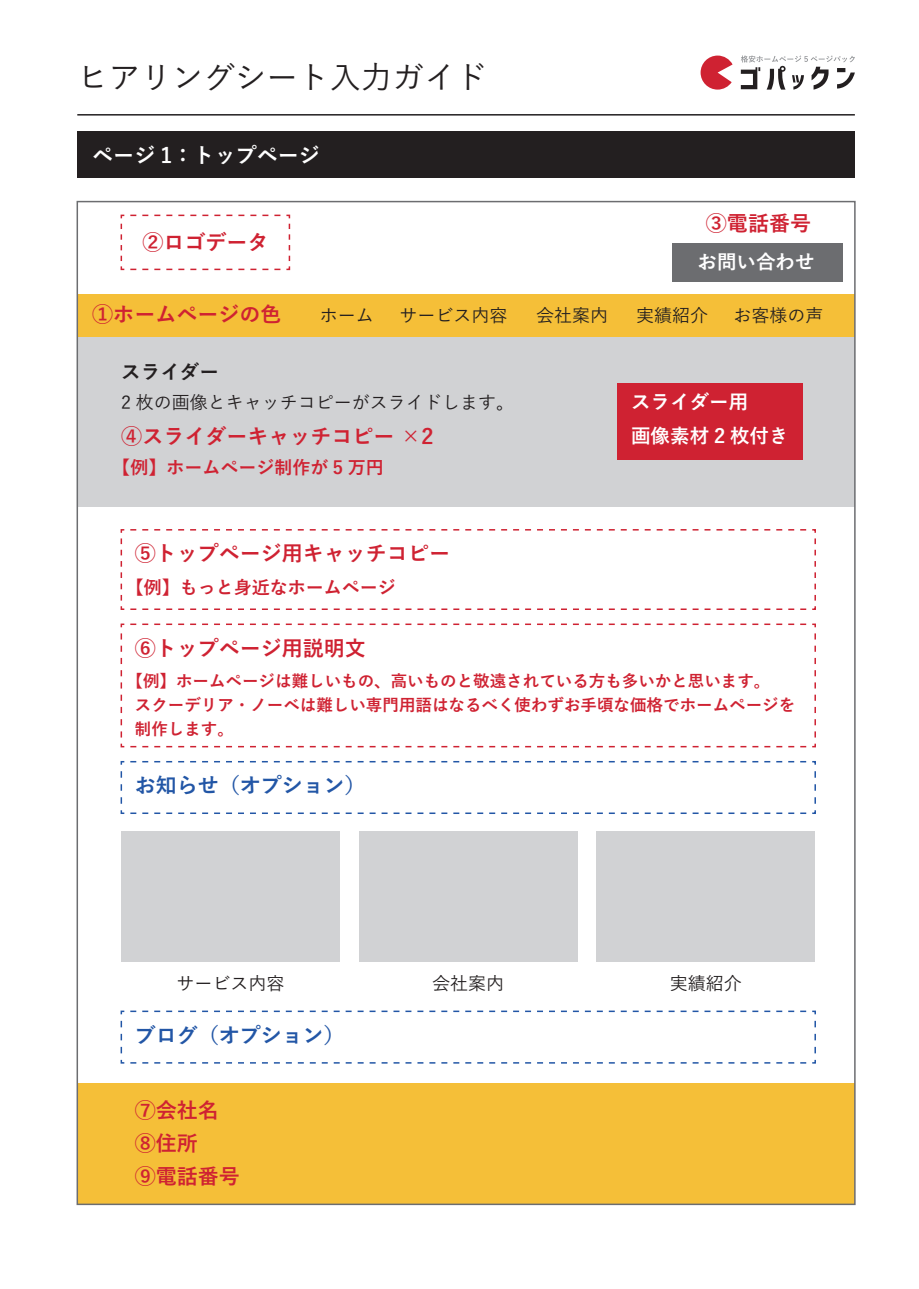
<style>
.page{position:relative;width:919px;height:1289px;background:#fff}
.page>*{position:absolute;margin:0;border:0;box-sizing:border-box;transform-origin:0 0}
.t1{font:500 31.5px "Yu Go";color:#231f20}
.t2{font:700 21px/33px "Yu Go";color:#cf2232}
.t3{font:700 21px "Yu Go";color:#2256a6}
.t4{font:700 21px "Yu Go";color:#fff}
.t5{font:700 19.5px/34.2px "Yu Go";color:#fff}
.t6{font:700 19.5px "Yu Go";color:#231f20}
.t7{font:500 18px "Yu Go";color:#231f20}
.t8{font:700 18px "Yu Go";color:#cf2232}
.t9{font:700 16.5px/24px "Yu Go";color:#cf2232}
</style>
<div class="page">
<div style="left:77px;top:294px;width:777px;height:43px;background:#f5bf38"></div>
<div style="left:77px;top:1083px;width:777px;height:121px;background:#f5bf38"></div>
<div style="left:77px;top:337px;width:777px;height:170px;background:#d1d2d4"></div>
<div style="left:77px;top:131px;width:777px;height:47px;background:#231f20"></div>
<svg style="left:700px;top:56px;width:32px;height:34px"></svg>
<svg style="left:740px;top:55px;width:114px;height:35px"></svg>
<hr style="left:77px;top:114px;width:777px;height:2px;background:#231f20">
<div style="left:672px;top:243px;width:170px;height:38px;background:#6c6d70"></div>
<svg style="left:120px;top:214px;width:171px;height:57px"></svg>
<svg style="left:120px;top:529px;width:696px;height:81px"></svg>
<svg style="left:120px;top:623px;width:696px;height:125px"></svg>
<svg style="left:120px;top:761px;width:696px;height:53px"></svg>
<svg style="left:120px;top:1010px;width:696px;height:54px"></svg>
<div style="left:121px;top:831px;width:219px;height:131px;background:#d1d2d4"></div>
<div style="left:359px;top:831px;width:218px;height:131px;background:#d1d2d4"></div>
<div style="left:596px;top:831px;width:219px;height:131px;background:#d1d2d4"></div>
<div style="left:617px;top:383px;width:185px;height:76px;background:#cf2232"></div>
<h1 class="t1" style="left:77px;top:48px;width:411px">ヒアリングシート入力ガイド</h1>
<p class="t4" style="left:92px;top:143px;width:229px">ページ 1：トップページ</p>
<p class="t2" style="left:142px;top:226px;width:127px">②ロゴデータ</p>
<p class="t2" style="left:92px;top:298px;width:190px">①ホームページの色</p>
<p class="t6" style="left:121px;top:361px;width:99px">スライダー</p>
<p class="t7" style="left:320px;top:299px;width:55px">ホーム</p>
<p class="t7" style="left:399px;top:299px;width:109px">サービス内容</p>
<p class="t7" style="left:121px;top:386px;width:394px">2 枚の画像とキャッチコピーがスライドします。</p>
<p class="t2" style="left:121px;top:420px;width:314px">④スライダーキャッチコピー ×2</p>
<p class="t8" style="left:112px;top:457px;width:273px">【例】ホームページ制作が 5 万円</p>
<p class="t2" style="left:135px;top:537px;width:316px">⑤トップページ用キャッチコピー</p>
<p class="t8" style="left:126px;top:577px;width:271px">【例】もっと身近なホームページ</p>
<p class="t2" style="left:135px;top:632px;width:232px">⑥トップページ用説明文</p>
<p class="t2" style="left:706px;top:208px;width:106px">③電話番号</p>
<p class="t5" style="left:697px;top:245px;width:118px">お問い合わせ</p>
<p class="t7" style="left:536px;top:299px;width:73px">会社案内</p>
<p class="t7" style="left:636px;top:299px;width:73px">実績紹介</p>
<p class="t7" style="left:733px;top:299px;width:91px">お客様の声</p>
<p class="t5" style="left:631px;top:385px;width:159px">スライダー用<br>画像素材 2 枚付き</p>
<p class="t9" style="left:135px;top:669px;width:662px;text-indent:-8px">【例】ホームページは難しいもの、高いものと敬遠されている方も多いかと思います。<br>スクーデリア・ノーベは難しい専門用語はなるべく使わずお手頃な価格でホームページを制作します。</p>
<p class="t3" style="left:135px;top:773px;width:232px">お知らせ（オプション）</p>
<p class="t7" style="left:176px;top:967px;width:109px">サービス内容</p>
<p class="t7" style="left:432px;top:967px;width:73px">会社案内</p>
<p class="t7" style="left:670px;top:967px;width:73px">実績紹介</p>
<p class="t3" style="left:135px;top:1023px;width:211px">ブログ（オプション）</p>
<p class="t2" style="left:135px;top:1094px;width:106px">⑦会社名<br>⑧住所<br>⑨電話番号</p>
</div>
